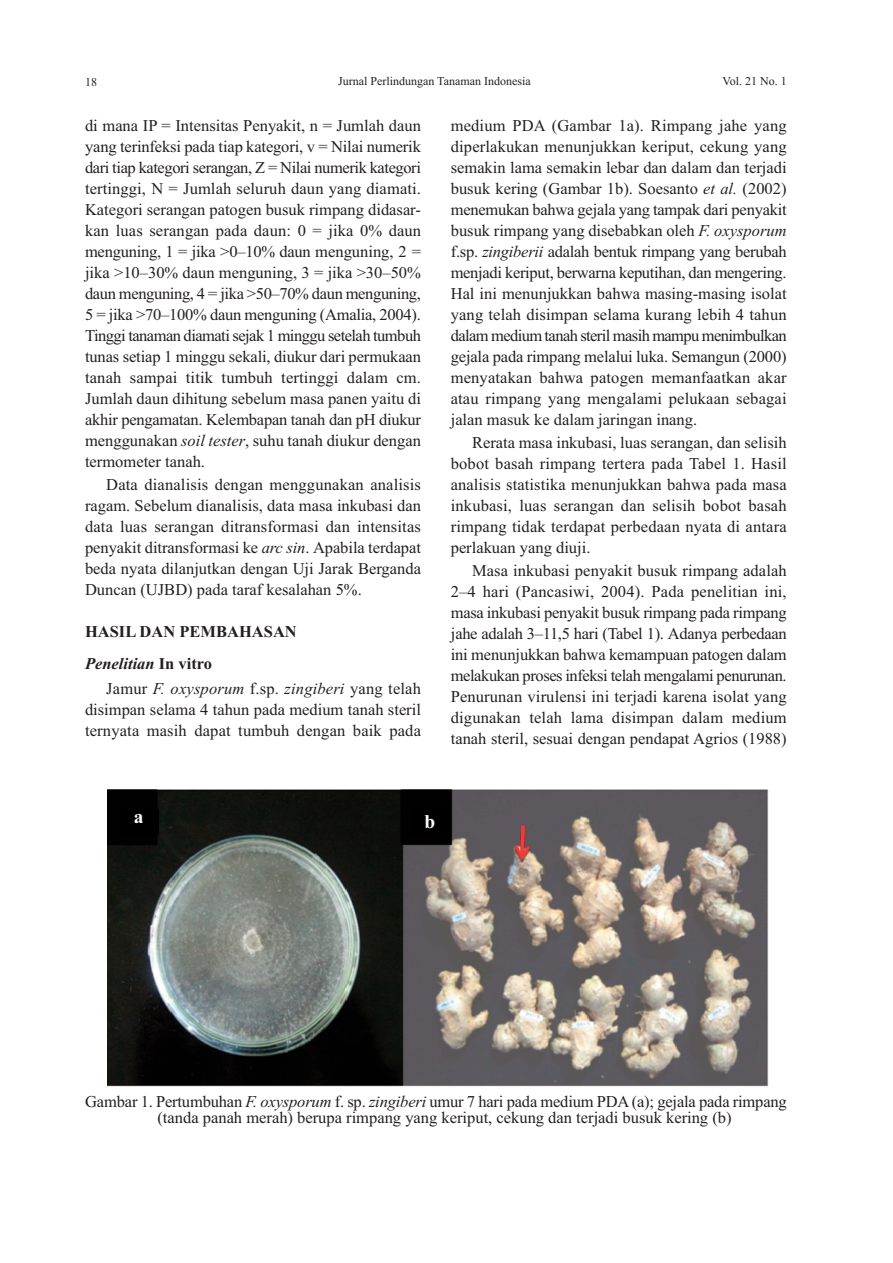
<style>
.page{position:relative;width:893px;height:1263px;background:#fff}
.page>*{position:absolute;margin:0;border:0;box-sizing:border-box;transform-origin:0 0}
.t1{font:700 19.5px "Times New Roman";color:#fff}
.t2{font:16.5px/21px "Times New Roman";color:#231f20;text-align:justify}
.t3{font:700 16.5px/31.7px "Times New Roman";color:#231f20}
.t4{font:12px "Times New Roman";color:#231f20}
.s1{font-style:italic}
</style>
<div class="page">
<img style="left:108px;top:790px;width:660px;height:297px">
<div style="left:119px;top:809px;width:39px;height:26px;background:#000"></div>
<div style="left:410px;top:809px;width:41px;height:28px;background:#000"></div>
<p class="t4" style="left:85px;top:74px;width:13px">18</p>
<p class="t4" style="left:338px;top:74px;width:194px">Jurnal Perlindungan Tanaman Indonesia</p>
<p class="t4" style="left:722px;top:74px;width:66px">Vol. 21 No. 1</p>
<p class="t2" style="left:85px;top:114px;width:337px">di mana IP = Intensitas Penyakit, n = Jumlah daun yang terinfeksi pada tiap kategori, v = Nilai numerik dari tiap kategori serangan, Z = Nilai numerik kategori tertinggi, N = Jumlah seluruh daun yang diamati.<br>Kategori serangan patogen busuk rimpang didasar&shy;kan luas serangan pada daun: 0 = jika 0% daun menguning, 1 = jika &gt;0–10% daun menguning, 2 = jika &gt;10–30% daun menguning, 3 = jika &gt;30–50% daun menguning, 4 = jika &gt;50–70% daun menguning, 5 = jika &gt;70–100% daun menguning (Amalia, 2004).<br>Tinggi tanaman diamati sejak 1 minggu setelah tumbuh tunas setiap 1 minggu sekali, diukur dari permukaan tanah sampai titik tumbuh tertinggi dalam cm.<br>Jumlah daun dihitung sebelum masa panen yaitu di akhir pengamatan. Kelembapan tanah dan pH diukur menggunakan <span class="s1">soil tester</span>, suhu tanah diukur dengan termometer tanah.</p>
<p class="t2" style="left:85px;top:473px;width:337px;text-indent:21px">Data dianalisis dengan menggunakan analisis ragam. Sebelum dianalisis, data masa inkubasi dan data luas serangan ditransformasi dan intensitas penyakit ditransformasi ke <span class="s1">arc sin</span>. Apabila terdapat beda nyata dilanjutkan dengan Uji Jarak Berganda Duncan (UJBD) pada taraf kesalahan 5%.</p>
<p class="t3" style="left:85px;top:615px;width:213px">HASIL DAN PEMBAHASAN<br><span class="s1">Penelitian</span> In vitro</p>
<p class="t2" style="left:85px;top:678px;width:337px;text-indent:21px">Jamur <span class="s1">F. oxysporum</span> f.sp. <span class="s1">zingiberi</span> yang telah disimpan selama 4 tahun pada medium tanah steril ternyata masih dapat tumbuh dengan baik pada</p>
<p class="t2" style="left:451px;top:114px;width:337px">medium PDA (Gambar 1a). Rimpang jahe yang diperlakukan menunjukkan keriput, cekung yang semakin lama semakin lebar dan dalam dan terjadi busuk kering (Gambar 1b). Soesanto <span class="s1">et al.</span> (2002) menemukan bahwa gejala yang tampak dari penyakit busuk rimpang yang disebabkan oleh <span class="s1">F. oxysporum </span>f.sp. <span class="s1">zingiberii</span> adalah bentuk rimpang yang berubah menjadi keriput, berwarna keputihan, dan mengering.<br>Hal ini menunjukkan bahwa masing-masing isolat yang telah disimpan selama kurang lebih 4 tahun dalam medium tanah steril masih mampu menimbulkan gejala pada rimpang melalui luka. Semangun (2000) menyatakan bahwa patogen memanfaatkan akar atau rimpang yang mengalami pelukaan sebagai jalan masuk ke dalam jaringan inang.</p>
<p class="t2" style="left:451px;top:431px;width:337px;text-indent:21px">Rerata masa inkubasi, luas serangan, dan selisih bobot basah rimpang tertera pada Tabel 1. Hasil analisis statistika menunjukkan bahwa pada masa inkubasi, luas serangan dan selisih bobot basah rimpang tidak terdapat perbedaan nyata di antara perlakuan yang diuji.</p>
<p class="t2" style="left:451px;top:560px;width:337px;text-indent:21px">Masa inkubasi penyakit busuk rimpang adalah 2–4 hari (Pancasiwi, 2004). Pada penelitian ini, masa inkubasi penyakit busuk rimpang pada rimpang jahe adalah 3–11,5 hari (Tabel 1). Adanya perbedaan ini menunjukkan bahwa kemampuan patogen dalam melakukan proses infeksi telah mengalami penurunan.<br>Penurunan virulensi ini terjadi karena isolat yang digunakan telah lama disimpan dalam medium tanah steril, sesuai dengan pendapat Agrios (1988)</p>
<p class="t1" style="left:134px;top:804px;width:11px">a</p>
<p class="t1" style="left:425px;top:810px;width:12px">b</p>
<p class="t2" style="left:157px;top:1093px;width:631px;line-height:16.5px;text-indent:-72px">Gambar 1. Pertumbuhan <span class="s1">F. oxysporum</span> f. sp. <span class="s1">zingiberi</span> umur 7 hari pada medium PDA(a); gejala pada rimpang (tanda panah merah) berupa rimpang yang keriput, cekung dan terjadi busuk kering (b)</p>
</div>
